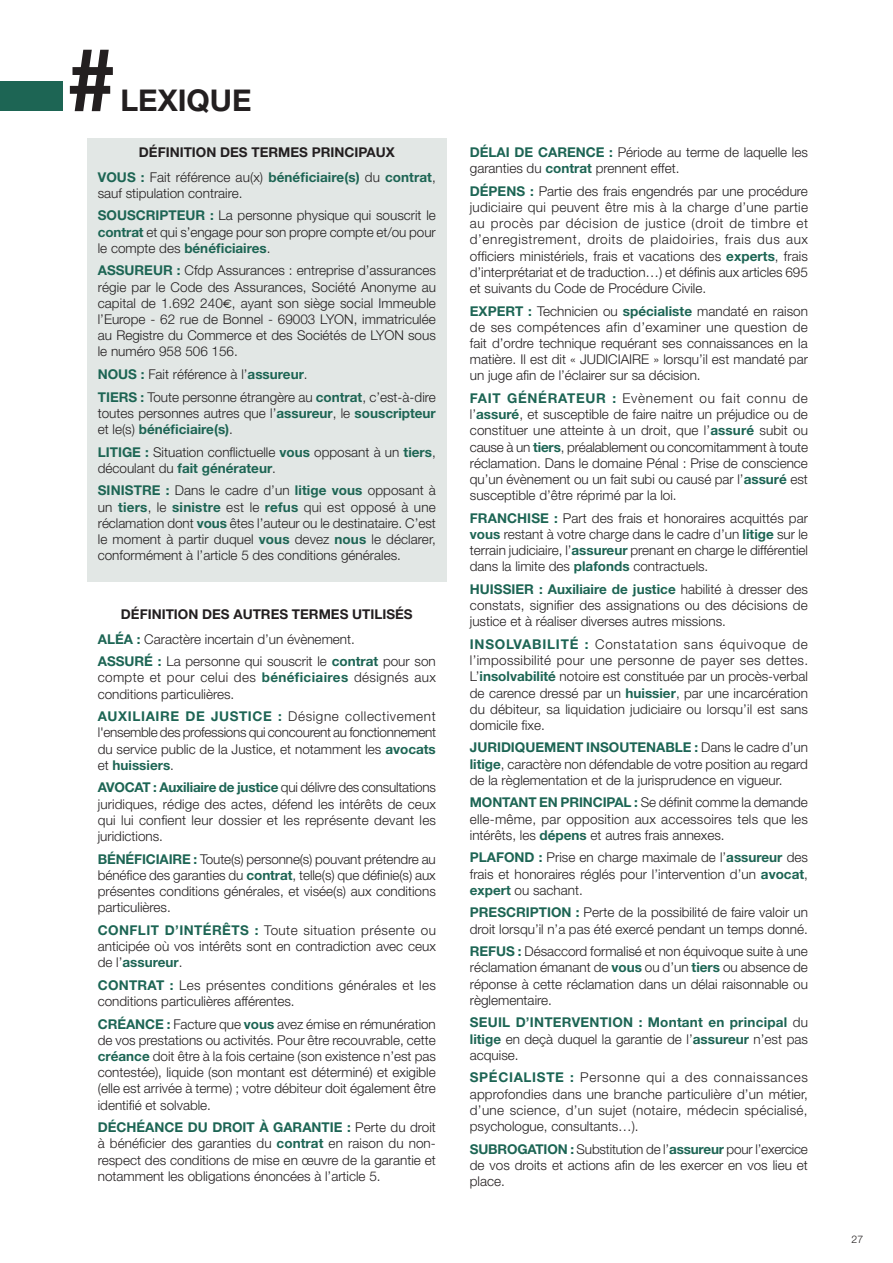
<style>
.page{position:relative;width:893px;height:1263px;background:#fff}
.page>*{position:absolute;margin:0;border:0;box-sizing:border-box;transform-origin:0 0}
.t1{font:700 87.75px "Helvetica Neue";color:#231f20}
.t2{font:700 30px "Helvetica Neue";color:#231f20}
.t3{font:300 13.5px/16.2px "Helvetica Neue";color:#231f20;text-align:justify}
.t4{font:700 13.5px/16.2px "Helvetica Neue";letter-spacing:.015em;color:#1d6554;text-align:justify}
.t5{font:700 13.5px "Helvetica Neue";color:#231f20}
.t6{font:300 10.5px "Helvetica Neue";color:#231f20}
.s1{font-weight:700;color:#1d6554}
.s2{font-family:"Eurofurenceregular";font-weight:400}
.s3{font-weight:300;color:#231f20}
</style>
<div class="page">
<div style="left:87px;top:138px;width:359px;height:443px;background:#e2e7e5"></div>
<div style="left:0;top:81px;width:62px;height:30px;background:#1d6554"></div>
<p class="t1" style="left:67px;top:26px;width:50px">#</p>
<p class="t2" style="left:120px;top:82px;width:133px">LEXIQUE</p>
<p class="t5" style="left:139px;top:144px;width:257px">DÉFINITION DES TERMES PRINCIPAUX</p>
<p class="t3" style="left:98px;top:168px;width:340px"><span class="s1">VOUS :</span> Fait référence au(x) <span class="s1">bénéficiaire(s)</span> du <span class="s1">contrat</span>, sauf stipulation contraire.</p>
<p class="t3" style="left:98px;top:207px;width:340px"><span class="s1">SOUSCRIPTEUR :</span> La personne physique qui souscrit le <span class="s1">contrat</span> et qui s’engage pour son propre compte et/ou pour le compte des <span class="s1">bénéficiaires</span>.</p>
<p class="t3" style="left:98px;top:262px;width:340px"><span class="s1">ASSUREUR :</span> Cfdp Assurances : entreprise d’assurances régie par le Code des Assurances, Société Anonyme au capital de 1.692 240<span class="s2">€</span>, ayant son siège social Immeuble l’Europe - 62 rue de Bonnel - 69003 LYON, immatriculée au Registre du Commerce et des Sociétés de LYON sous le numéro 958 506 156.</p>
<p class="t3" style="left:98px;top:366px;width:211px"><span class="s1">NOUS :</span> Fait référence à l’<span class="s1">assureur</span>.</p>
<p class="t3" style="left:98px;top:388px;width:340px"><span class="s1">TIERS :</span> Toute personne étrangère au <span class="s1">contrat</span>, c’est-à-dire toutes personnes autres que l’<span class="s1">assureur</span>, le <span class="s1">souscripteur </span>et le(s) <span class="s1">bénéficiaire(s)</span>.</p>
<p class="t3" style="left:98px;top:443px;width:340px"><span class="s1">LITIGE :</span> Situation conflictuelle <span class="s1">vous</span> opposant à un <span class="s1">tiers</span>, découlant du <span class="s1">fait générateur</span>.</p>
<p class="t3" style="left:98px;top:482px;width:340px"><span class="s1">SINISTRE :</span> Dans le cadre d’un <span class="s1">litige vous</span> opposant à un <span class="s1">tiers</span>, le <span class="s1">sinistre</span> est le <span class="s1">refus</span> qui est opposé à une réclamation dont <span class="s1">vous</span> êtes l’auteur ou le destinataire. C’est le moment à partir duquel <span class="s1">vous</span> devez <span class="s1">nous</span> le déclarer, conformément à l’article 5 des conditions générales.</p>
<p class="t5" style="left:121px;top:606px;width:293px">DÉFINITION DES AUTRES TERMES UTILISÉS</p>
<p class="t3" style="left:98px;top:630px;width:259px"><span class="s1">ALÉA :</span> Caractère incertain d’un évènement.</p>
<p class="t3" style="left:98px;top:653px;width:340px"><span class="s1">ASSURÉ :</span> La personne qui souscrit le <span class="s1">contrat</span> pour son compte et pour celui des <span class="s1">bénéficiaires</span> désignés aux conditions particulières.</p>
<p class="t3" style="left:98px;top:708px;width:340px"><span class="s1">AUXILIAIRE DE JUSTICE :</span> Désigne collectivement l'ensemble des professions qui concourent au fonctionnement du service public de la Justice, et notamment les <span class="s1">avocats </span>et <span class="s1">huissiers</span>.</p>
<p class="t3" style="left:98px;top:779px;width:340px"><span class="s1">AVOCAT : Auxiliaire de justice</span> qui délivre des consultations juridiques, rédige des actes, défend les intérêts de ceux qui lui confient leur dossier et les représente devant les juridictions.</p>
<p class="t3" style="left:98px;top:850px;width:340px"><span class="s1">BÉNÉFICIAIRE :</span> Toute(s) personne(s) pouvant prétendre au bénéfice des garanties du <span class="s1">contrat</span>, telle(s) que définie(s) aux présentes conditions générales, et visée(s) aux conditions particulières.</p>
<p class="t3" style="left:98px;top:921px;width:340px"><span class="s1">CONFLIT D’INTÉRÊTS :</span> Toute situation présente ou anticipée où vos intérêts sont en contradiction avec ceux de l’<span class="s1">assureur</span>.</p>
<p class="t3" style="left:98px;top:976px;width:340px"><span class="s1">CONTRAT :</span> Les présentes conditions générales et les conditions particulières afférentes.</p>
<p class="t3" style="left:98px;top:1015px;width:340px"><span class="s1">CRÉANCE :</span> Facture que <span class="s1">vous</span> avez émise en rémunération de vos prestations ou activités. Pour être recouvrable, cette <span class="s1">créance</span> doit être à la fois certaine (son existence n’est pas contestée), liquide (son montant est déterminé) et exigible (elle est arrivée à terme) ; votre débiteur doit également être identifié et solvable.</p>
<p class="t3" style="left:98px;top:1119px;width:340px"><span class="s1">DÉCHÉANCE DU DROIT À GARANTIE :</span> Perte du droit à bénéficier des garanties du <span class="s1">contrat</span> en raison du non&shy;respect des conditions de mise en œuvre de la garantie et notamment les obligations énoncées à l’article 5.</p>
<p class="t3" style="left:470px;top:144px;width:340px"><span class="s1">DÉLAI DE CARENCE :</span> Période au terme de laquelle les garanties du <span class="s1">contrat</span> prennent effet.</p>
<p class="t3" style="left:470px;top:183px;width:340px"><span class="s1">DÉPENS :</span> Partie des frais engendrés par une procédure judiciaire qui peuvent être mis à la charge d’une partie au procès par décision de justice (droit de timbre et d’enregistrement, droits de plaidoiries, frais dus aux officiers ministériels, frais et vacations des <span class="s1">experts</span>, frais d’interprétariat et de traduction…) et définis aux articles 695 et suivants du Code de Procédure Civile.</p>
<p class="t3" style="left:470px;top:302px;width:340px"><span class="s1">EXPERT :</span> Technicien ou <span class="s1">spécialiste</span> mandaté en raison de ses compétences afin d’examiner une question de fait d’ordre technique requérant ses connaissances en la matière. Il est dit « JUDICIAIRE » lorsqu’il est mandaté par un juge afin de l’éclairer sur sa décision.</p>
<p class="t3" style="left:470px;top:390px;width:340px"><span class="s1">FAIT GÉNÉRATEUR :</span> Evènement ou fait connu de l’<span class="s1">assuré</span>, et susceptible de faire naitre un préjudice ou de constituer une atteinte à un droit, que l’<span class="s1">assuré</span> subit ou cause à un <span class="s1">tiers</span>, préalablement ou concomitamment à toute réclamation. Dans le domaine Pénal : Prise de conscience qu’un évènement ou un fait subi ou causé par l’<span class="s1">assuré</span> est susceptible d’être réprimé par la loi.</p>
<p class="t3" style="left:470px;top:509px;width:340px"><span class="s1">FRANCHISE :</span> Part des frais et honoraires acquittés par <span class="s1">vous</span> restant à votre charge dans le cadre d’un <span class="s1">litige</span> sur le terrain judiciaire, l’<span class="s1">assureur</span> prenant en charge le différentiel dans la limite des <span class="s1">plafonds</span> contractuels.</p>
<p class="t3" style="left:470px;top:581px;width:339px"><span class="s1">HUISSIER : Auxiliaire de justice</span> habilité à dresser des constats, signifier des assignations ou des décisions de justice et à réaliser diverses autres missions.</p>
<p class="t3" style="left:470px;top:636px;width:340px"><span class="s1">INSOLVABILITÉ :</span> Constatation sans équivoque de l’impossibilité pour une personne de payer ses dettes.<br>L’<span class="s1">insolvabilité</span> notoire est constituée par un procès-verbal de carence dressé par un <span class="s1">huissier</span>, par une incarcération du débiteur, sa liquidation judiciaire ou lorsqu’il est sans domicile fixe.</p>
<p class="t3" style="left:470px;top:739px;width:340px"><span class="s1">JURIDIQUEMENT INSOUTENABLE :</span> Dans le cadre d’un <span class="s1">litige</span>, caractère non défendable de votre position au regard de la règlementation et de la jurisprudence en vigueur.</p>
<p class="t3" style="left:470px;top:794px;width:340px"><span class="s1">MONTANT EN PRINCIPAL :</span> Se définit comme la demande elle-même, par opposition aux accessoires tels que les intérêts, les <span class="s1">dépens</span> et autres frais annexes.</p>
<p class="t3" style="left:470px;top:849px;width:340px"><span class="s1">PLAFOND :</span> Prise en charge maximale de l’<span class="s1">assureur</span> des frais et honoraires réglés pour l’intervention d’un <span class="s1">avocat</span>, <span class="s1">expert</span> ou sachant.</p>
<p class="t3" style="left:470px;top:904px;width:340px"><span class="s1">PRESCRIPTION :</span> Perte de la possibilité de faire valoir un droit lorsqu’il n’a pas été exercé pendant un temps donné.</p>
<p class="t3" style="left:470px;top:943px;width:340px"><span class="s1">REFUS :</span> Désaccord formalisé et non équivoque suite à une réclamation émanant de <span class="s1">vous</span> ou d’un <span class="s1">tiers</span> ou absence de réponse à cette réclamation dans un délai raisonnable ou règlementaire.</p>
<p class="t4" style="left:470px;top:1014px;width:340px">SEUIL D’INTERVENTION : Montant en principal <span class="s3">du </span>litige <span class="s3">en deçà duquel la garantie de l’</span>assureur <span class="s3">n’est pas acquise.</span></p>
<p class="t3" style="left:470px;top:1069px;width:340px"><span class="s1">SPÉCIALISTE :</span> Personne qui a des connaissances approfondies dans une branche particulière d’un métier, d’une science, d’un sujet (notaire, médecin spécialisé, psychologue, consultants…).</p>
<p class="t3" style="left:470px;top:1140px;width:340px"><span class="s1">SUBROGATION :</span> Substitution de l’<span class="s1">assureur</span> pour l’exercice de vos droits et actions afin de les exercer en vos lieu et place.</p>
<p class="t6" style="left:851px;top:1232px;width:13px">27</p>
</div>
